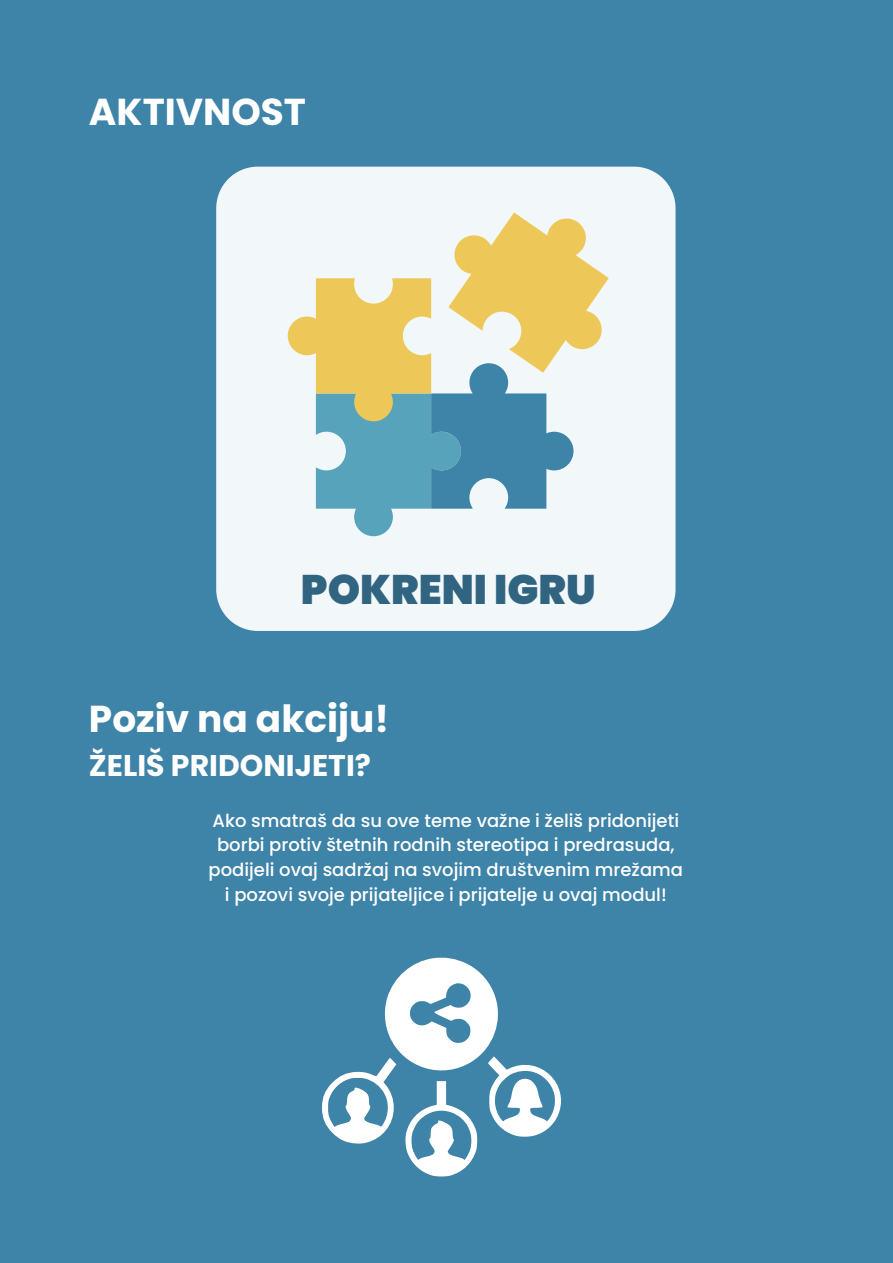
<style>
.page{position:relative;width:893px;height:1263px;background:#fff}
.page>*{position:absolute;margin:0;border:0;box-sizing:border-box;transform-origin:0 0}
.t1{font:900 41.25px "Poppins";color:#306480}
.t2{font:700 37.5px "Poppins";color:#fff}
.t3{font:700 30px "Poppins";color:#fff}
.t4{font:500 18px/24.8px "Poppins";color:#fff;text-align:center}
</style>
<div class="page">
<div style="left:0;top:0;width:892px;height:1262px;background:#3e83a8"></div>
<div style="left:216px;top:167px;width:459px;height:464px;background:#f2f7f9"></div>
<svg style="left:288px;top:212px;width:321px;height:324px;background:#c6d0bb"></svg>
<svg style="left:322px;top:957px;width:239px;height:220px"></svg>
<h2 class="t2" style="left:89px;top:90px;width:219px">AKTIVNOST</h2>
<h1 class="t1" style="left:301px;top:566px;width:296px">POKRENI IGRU</h1>
<h2 class="t2" style="left:89px;top:697px;width:302px">Poziv na akciju!</h2>
<h3 class="t3" style="left:89px;top:748px;width:283px">ŽELIŠ PRIDONIJETI?</h3>
<p class="t4" style="left:209px;top:808px;width:476px">Ako smatraš da su ove teme važne i želiš pridonijeti borbi protiv štetnih rodnih stereotipa i predrasuda, podijeli ovaj sadržaj na svojim društvenim mrežama i pozovi svoje prijateljice i prijatelje u ovaj modul!</p>
</div>
